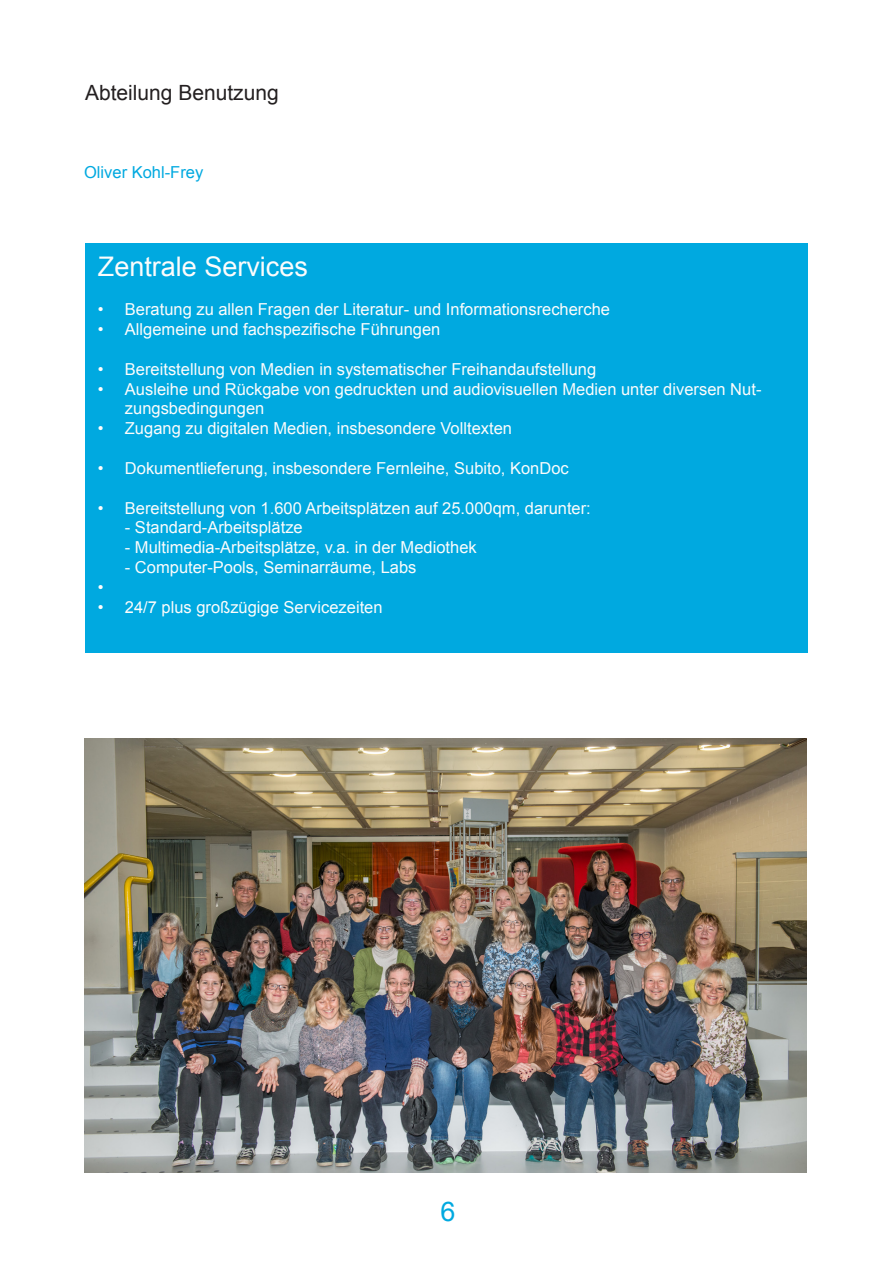
<style>
.page{position:relative;width:893px;height:1263px;background:#fff}
.page>*{position:absolute;margin:0;border:0;box-sizing:border-box;transform-origin:0 0}
.t1{font:27px "Arial";color:#fcfcfc}
.t2{font:27px "Arial";color:#00a9e0}
.t3{font:21px "Arial";color:#231f20}
.t4{font:16.5px/19.8px "Arial";color:#fcfcfc}
.t5{font:16.5px "Arial";color:#00a9e0}
</style>
<div class="page">
<img style="left:84px;top:738px;width:723px;height:435px">
<div style="left:85px;top:243px;width:723px;height:410px;background:#00a9e0"></div>
<p class="t3" style="left:85px;top:79px;width:195px">Abteilung Benutzung</p>
<p class="t5" style="left:84px;top:161px;width:121px">Oliver Kohl-Frey</p>
<p class="t1" style="left:98px;top:249px;width:212px">Zentrale Services</p>
<p class="t4" style="left:98px;top:300px;width:514px">• Beratung zu allen Fragen der Literatur- und Informationsrecherche</p>
<p class="t4" style="left:98px;top:320px;width:344px">• Allgemeine und fachspezifische Führungen</p>
<p class="t4" style="left:98px;top:359px;width:500px">• Bereitstellung von Medien in systematischer Freihandaufstellung</p>
<p class="t4" style="left:125px;top:379px;width:638px;text-indent:-27px">• Ausleihe und Rückgabe von gedruckten und audiovisuellen Medien unter diversen Nut&shy;zungsbedingungen</p>
<p class="t4" style="left:98px;top:419px;width:416px">• Zugang zu digitalen Medien, insbesondere Volltexten</p>
<p class="t4" style="left:98px;top:458px;width:472px">• Dokumentlieferung, insbesondere Fernleihe, Subito, KonDoc</p>
<p class="t4" style="left:98px;top:498px;width:494px">• Bereitstellung von 1.600 Arbeitsplätzen auf 25.000qm, darunter:</p>
<p class="t4" style="left:125px;top:518px;width:179px">- Standard-Arbeitsplätze</p>
<p class="t4" style="left:125px;top:538px;width:353px">- Multimedia-Arbeitsplätze, v.a. in der Mediothek</p>
<p class="t4" style="left:125px;top:557px;width:293px">- Computer-Pools, Seminarräume, Labs</p>
<p class="t4" style="left:98px;top:577px;width:7px">•</p>
<p class="t4" style="left:98px;top:597px;width:286px">• 24/7 plus großzügige Servicezeiten</p>
<h1 class="t2" style="left:440px;top:1193px;width:17px">6</h1>
</div>
